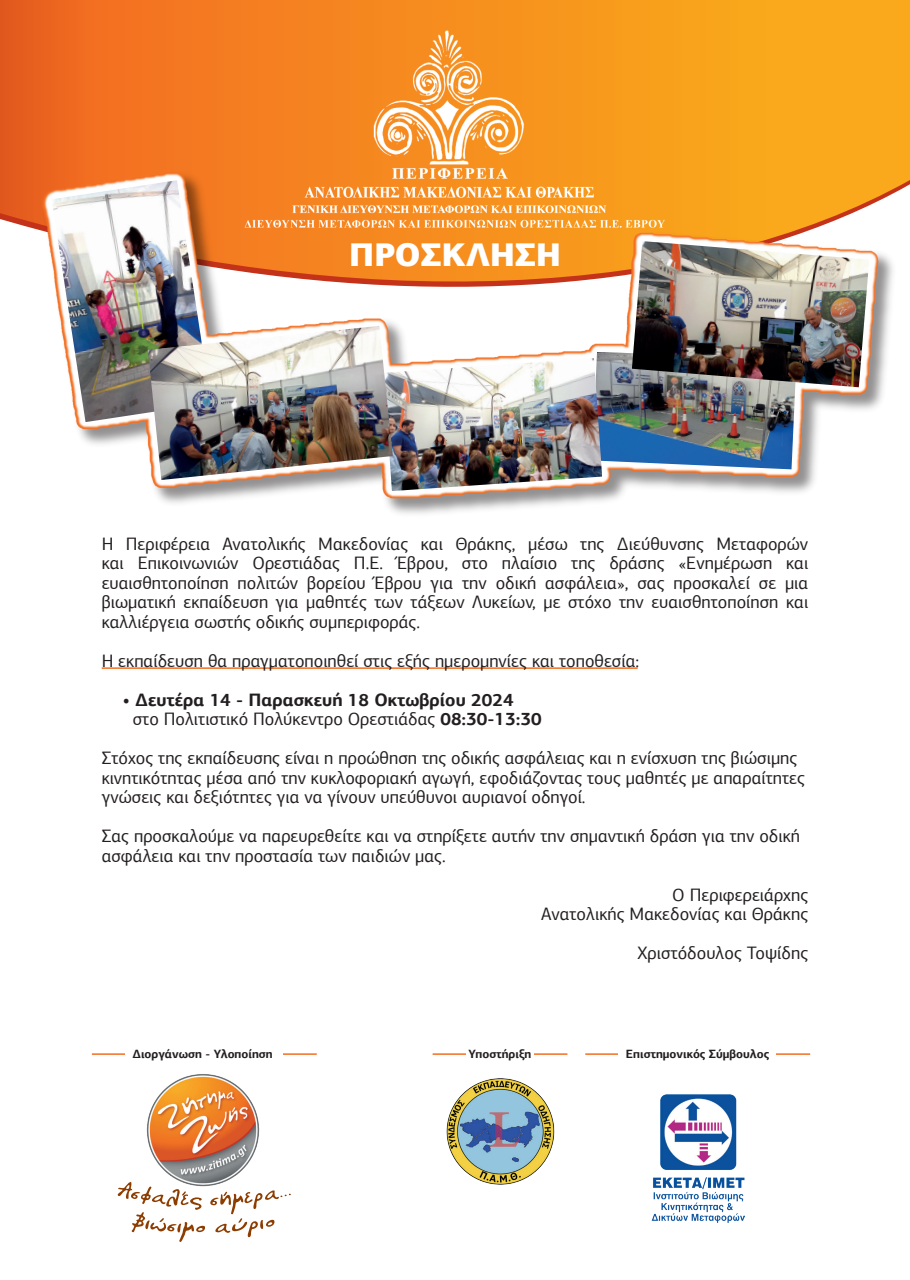
<style>
.page{position:relative;width:910px;height:1280px;background:#fff}
.page>*{position:absolute;margin:0;border:0;box-sizing:border-box;transform-origin:0 0}
.t1{font:900 32.85px "PF Agora Sans Pro";color:#fff}
.t2{font:18px/19.5px "PF Agora Sans Pro";color:#231f20}
.t3{font:700 18px/19.5px "PF Agora Sans Pro";color:#231f20}
.t4{font:700 12px "PF Agora Sans Pro";color:#231f20}
.s1{font-weight:400}
</style>
<div class="page">
<svg style="left:0;top:0;width:910px;height:230px;background:#f48a1f"></svg>
<img style="left:38px;top:167px;width:862px;height:347px">
<img style="left:45px;top:175px;width:831px;height:322px">
<img style="left:592px;top:352px;width:204px;height:117px">
<img style="left:52px;top:180px;width:159px;height:242px">
<img style="left:384px;top:358px;width:218px;height:133px">
<img style="left:632px;top:241px;width:237px;height:146px">
<img style="left:148px;top:326px;width:245px;height:154px">
<hr style="left:102px;top:667px;width:536px;height:2px;background:#f36e21">
<img style="left:235px;top:30px;width:440px;height:198px">
<img style="left:651px;top:1094px;width:93px;height:129px">
<img style="left:146px;top:1074px;width:114px;height:107px">
<svg style="left:118px;top:1181px;width:173px;height:61px"></svg>
<hr style="left:585px;top:1053px;width:225px;height:2px;background:#f36e21">
<div style="left:619px;top:1044px;width:157px;height:19px;background:#fff"></div>
<hr style="left:92px;top:1053px;width:225px;height:2px;background:#f36e21">
<div style="left:125px;top:1044px;width:158px;height:19px;background:#fff"></div>
<hr style="left:433px;top:1053px;width:134px;height:2px;background:#f36e21">
<div style="left:466px;top:1044px;width:67px;height:19px;background:#fff"></div>
<img style="left:446px;top:1078px;width:109px;height:107px">
<h1 class="t1" style="left:349px;top:233px;width:214px">ΠΡΟΣΚΛΗΣΗ</h1>
<p class="t2" style="left:102px;top:534px;width:708px;text-align:justify">Η Περιφέρεια Ανατολικής Μακεδονίας και Θράκης, µέσω της ∆ιεύθυνσης Μεταφορών και Επικοινωνιών Ορεστιάδας Π.Ε. Έβρου, στο πλαίσιο της δράσης «Ενηµέρωση και ευαισθητοποίηση πολιτών βορείου Έβρου για την οδική ασφάλεια», σας προσκαλεί σε µια βιωµατική εκπαίδευση για µαθητές των τάξεων Λυκείων, µε στόχο την ευαισθητοποίηση και καλλιέργεια σωστής οδικής συµπεριφοράς.</p>
<p class="t2" style="left:102px;top:651px;width:539px">Η εκπαίδευση θα πραγµατοποιηθεί στις εξής ηµεροµηνίες και τοποθεσία:</p>
<p class="t3" style="left:133px;top:690px;width:410px;text-indent:-10px">• ∆ευτέρα 14 - Παρασκευή 18 Οκτωβρίου 2024 <span class="s1">στο Πολιτιστικό Πολύκεντρο Ορεστιάδας</span> 08:30-13:30</p>
<p class="t2" style="left:102px;top:748px;width:705px">Στόχος της εκπαίδευσης είναι η προώθηση της οδικής ασφάλειας και η ενίσχυση της βιώσιµης κινητικότητας µέσα από την κυκλοφοριακή αγωγή, εφοδιάζοντας τους µαθητές µε απαραίτητες γνώσεις και δεξιότητες για να γίνουν υπεύθυνοι αυριανοί οδηγοί.</p>
<p class="t2" style="left:102px;top:826px;width:700px">Σας προσκαλούµε να παρευρεθείτε και να στηρίξετε αυτήν την σηµαντική δράση για την οδική ασφάλεια και την προστασία των παιδιών µας.</p>
<p class="t2" style="left:541px;top:885px;width:268px;text-align:right">Ο Περιφερειάρχης<br>Ανατολικής Μακεδονίας και Θράκης</p>
<p class="t2" style="left:638px;top:943px;width:172px">Χριστόδουλος Τοψίδης</p>
<p class="t4" style="left:132px;top:1046px;width:142px">∆ιοργάνωση - Υλοποίηση</p>
<p class="t4" style="left:469px;top:1046px;width:64px">Υποστήριξη</p>
<p class="t4" style="left:626px;top:1046px;width:145px">Επιστηµονικός Σύµβουλος</p>
</div>
